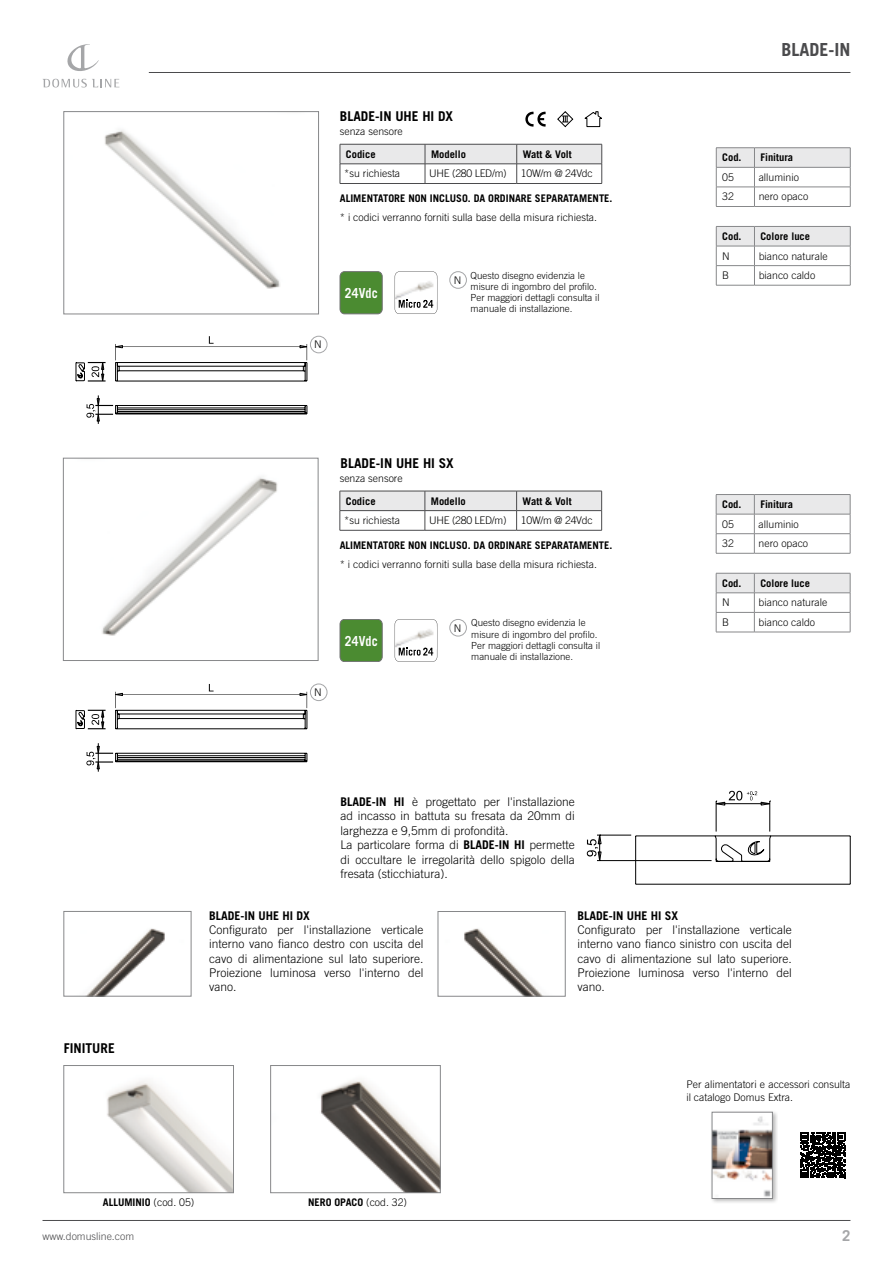
<style>
.page{position:relative;width:893px;height:1263px;background:#fff}
.page>*{position:absolute;margin:0;border:0;box-sizing:border-box;transform-origin:0 0}
.t1{font:700 18px "Trade Gothic LT Pro";color:#4b4b4d}
.t2{font:700 15px "Trade Gothic LT Pro";color:#a5a6a8}
.t3{font:700 13.8px "Trade Gothic LT Pro";letter-spacing:.015em;color:#fff;scale:.87 1}
.t4{font:700 13.5px "Trade Gothic LT Pro";color:#000}
.Nomi_prodotti{font:300 12px/14.2px "Trade Gothic LT Pro";color:#000;text-align:justify}
.t5{font:700 12px "Trade Gothic LT Pro";color:#000}
.N{font:300 10.5px/12.6px "Trade Gothic LT Pro";color:#000}
.t6{font:700 10.5px "Trade Gothic LT Pro";color:#000}
.N-2{font:300 10.5px "Trade Gothic LT Pro";letter-spacing:-.025em;color:#000}
.t7{font:300 10.5px "Trade Gothic LT Pro";color:#4b4b4d}
.t8{font:300 9.75px/11.2px "Trade Gothic LT Pro";color:#000}
.s1{font-weight:700}
.s2{font-weight:300}
</style>
<div class="page">
<hr style="left:43px;top:1220px;width:807px;height:1px;background:#4b4b4d">
<hr style="left:149px;top:72px;width:701px;height:1px;background:#4b4b4d">
<svg style="left:67px;top:44px;width:32px;height:27px"></svg>
<svg style="left:43px;top:79px;width:76px;height:8px"></svg>
<div style="left:711px;top:1111px;width:67px;height:93px;background:#000;opacity:.3"></div>
<img style="left:714px;top:1114px;width:57px;height:83px">
<div style="left:712px;top:1112px;width:61px;height:87px;border:1px solid #87888a"></div>
<svg style="left:584px;top:111px;width:18px;height:16px"></svg>
<svg style="left:557px;top:111px;width:16px;height:16px"></svg>
<svg style="left:525px;top:111px;width:21px;height:16px"></svg>
<img style="left:104px;top:130px;width:176px;height:159px">
<div style="left:64px;top:111px;width:255px;height:203px;border:1px solid #87888a"></div>
<svg style="left:395px;top:271px;width:42px;height:43px"></svg>
<div style="left:340px;top:272px;width:42px;height:42px;background:#4b8b31;border-radius:5px"></div>
<div style="left:340px;top:271px;width:42px;height:43px;border:1px solid #707172;border-radius:5px"></div>
<svg style="left:75px;top:336px;width:233px;height:88px"></svg>
<div style="left:310px;top:336px;width:17px;height:17px;border:1px solid #a5a6a8;border-radius:50%"></div>
<div style="left:450px;top:271px;width:17px;height:17px;border:1px solid #a5a6a8;border-radius:50%"></div>
<img style="left:107px;top:1081px;width:125px;height:110px">
<div style="left:64px;top:1065px;width:170px;height:128px;border:1px solid #87888a"></div>
<svg style="left:587px;top:791px;width:264px;height:94px"></svg>
<img style="left:320px;top:1081px;width:119px;height:110px">
<div style="left:270px;top:1065px;width:171px;height:128px;border:1px solid #87888a"></div>
<img style="left:102px;top:477px;width:176px;height:159px">
<div style="left:63px;top:458px;width:255px;height:203px;border:1px solid #87888a"></div>
<svg style="left:395px;top:619px;width:42px;height:43px"></svg>
<div style="left:340px;top:619px;width:42px;height:43px;background:#4b8b31;border-radius:5px"></div>
<div style="left:340px;top:619px;width:42px;height:43px;border:1px solid #707172;border-radius:5px"></div>
<svg style="left:75px;top:684px;width:233px;height:88px"></svg>
<div style="left:310px;top:684px;width:17px;height:17px;border:1px solid #a5a6a8;border-radius:50%"></div>
<div style="left:450px;top:619px;width:17px;height:17px;border:1px solid #a5a6a8;border-radius:50%"></div>
<img style="left:87px;top:928px;width:78px;height:66px">
<div style="left:64px;top:911px;width:127px;height:85px;border:1px solid #87888a"></div>
<img style="left:464px;top:928px;width:78px;height:66px">
<div style="left:438px;top:911px;width:127px;height:85px;border:1px solid #87888a"></div>
<svg style="left:800px;top:1132px;width:45px;height:46px"></svg>
<svg style="left:340px;top:144px;width:262px;height:39px"></svg>
<hr style="left:340px;top:183px;width:85px;height:1px;background:#4b4b4d">
<hr style="left:425px;top:183px;width:92px;height:1px;background:#4b4b4d">
<hr style="left:517px;top:183px;width:85px;height:1px;background:#4b4b4d">
<hr style="left:716px;top:147px;width:38px;height:1px;background:#87888a">
<hr style="left:754px;top:147px;width:96px;height:1px;background:#87888a">
<svg style="left:716px;top:148px;width:135px;height:58px"></svg>
<hr style="left:716px;top:206px;width:38px;height:1px;background:#87888a">
<hr style="left:754px;top:206px;width:96px;height:1px;background:#87888a">
<svg style="left:716px;top:226px;width:135px;height:59px"></svg>
<hr style="left:716px;top:285px;width:38px;height:1px;background:#87888a">
<hr style="left:754px;top:285px;width:96px;height:1px;background:#87888a">
<svg style="left:340px;top:491px;width:262px;height:39px"></svg>
<hr style="left:340px;top:530px;width:85px;height:1px;background:#4b4b4d">
<hr style="left:425px;top:530px;width:92px;height:1px;background:#4b4b4d">
<hr style="left:517px;top:530px;width:85px;height:1px;background:#4b4b4d">
<svg style="left:716px;top:494px;width:135px;height:59px"></svg>
<hr style="left:716px;top:553px;width:38px;height:1px;background:#87888a">
<hr style="left:754px;top:553px;width:96px;height:1px;background:#87888a">
<svg style="left:716px;top:573px;width:135px;height:59px"></svg>
<hr style="left:716px;top:632px;width:38px;height:1px;background:#87888a">
<hr style="left:754px;top:632px;width:96px;height:1px;background:#87888a">
<p class="t4" style="left:340px;top:108px;width:115px">BLADE-IN UHE HI DX</p>
<p class="N" style="left:340px;top:125px;width:64px">senza sensore</p>
<p class="t6" style="left:346px;top:148px;width:31px">Codice</p>
<p class="t6" style="left:431px;top:148px;width:37px">Modello</p>
<p class="t6" style="left:523px;top:148px;width:51px">Watt &amp; Volt</p>
<p class="N" style="left:344px;top:167px;width:57px">*su richiesta</p>
<p class="N-2" style="left:429px;top:167px;width:79px">UHE (280 LED/m)</p>
<p class="N-2" style="left:521px;top:167px;width:73px">10W/m @ 24Vdc</p>
<p class="t6" style="left:340px;top:192px;width:274px">ALIMENTATORE NON INCLUSO. DA ORDINARE SEPARATAMENTE.</p>
<p class="N" style="left:340px;top:211px;width:259px">* i codici verranno forniti sulla base della misura richiesta.</p>
<p class="N" style="left:314px;top:338px;width:9px">N</p>
<p class="t3" style="left:345px;top:284px;width:39px">24Vdc</p>
<p class="N" style="left:454px;top:274px;width:9px">N</p>
<p class="t8" style="left:471px;top:269px;width:128px">Questo disegno evidenzia le misure di ingombro del profilo.</p>
<p class="t8" style="left:471px;top:292px;width:130px">Per maggiori dettagli consulta il manuale di installazione.</p>
<p class="t1" style="left:781px;top:38px;width:71px">BLADE-IN</p>
<p class="t6" style="left:722px;top:151px;width:21px">Cod.</p>
<p class="t6" style="left:760px;top:151px;width:34px">Finitura</p>
<p class="N" style="left:722px;top:171px;width:13px">05</p>
<p class="N" style="left:759px;top:171px;width:42px">alluminio</p>
<p class="N" style="left:722px;top:190px;width:13px">32</p>
<p class="N" style="left:759px;top:190px;width:51px">nero opaco</p>
<p class="t6" style="left:722px;top:230px;width:21px">Cod.</p>
<p class="t6" style="left:760px;top:230px;width:51px">Colore luce</p>
<p class="N" style="left:722px;top:249px;width:9px">N</p>
<p class="N" style="left:759px;top:249px;width:70px">bianco naturale</p>
<p class="N" style="left:722px;top:269px;width:9px">B</p>
<p class="N" style="left:759px;top:269px;width:58px">bianco caldo</p>
<p class="N" style="left:314px;top:686px;width:9px">N</p>
<p class="t4" style="left:341px;top:455px;width:115px">BLADE-IN UHE HI SX</p>
<p class="N" style="left:340px;top:472px;width:64px">senza sensore</p>
<p class="t6" style="left:346px;top:494px;width:31px">Codice</p>
<p class="t6" style="left:431px;top:494px;width:37px">Modello</p>
<p class="t6" style="left:523px;top:494px;width:51px">Watt &amp; Volt</p>
<p class="N" style="left:344px;top:514px;width:57px">*su richiesta</p>
<p class="N-2" style="left:429px;top:514px;width:79px">UHE (280 LED/m)</p>
<p class="N-2" style="left:521px;top:514px;width:73px">10W/m @ 24Vdc</p>
<p class="t6" style="left:340px;top:539px;width:274px">ALIMENTATORE NON INCLUSO. DA ORDINARE SEPARATAMENTE.</p>
<p class="N" style="left:340px;top:558px;width:259px">* i codici verranno forniti sulla base della misura richiesta.</p>
<p class="t6" style="left:722px;top:498px;width:21px">Cod.</p>
<p class="t6" style="left:760px;top:498px;width:34px">Finitura</p>
<p class="N" style="left:722px;top:517px;width:13px">05</p>
<p class="N" style="left:759px;top:517px;width:42px">alluminio</p>
<p class="N" style="left:722px;top:537px;width:13px">32</p>
<p class="N" style="left:759px;top:537px;width:51px">nero opaco</p>
<p class="t6" style="left:722px;top:577px;width:21px">Cod.</p>
<p class="t6" style="left:760px;top:577px;width:51px">Colore luce</p>
<p class="N" style="left:722px;top:596px;width:9px">N</p>
<p class="N" style="left:759px;top:596px;width:70px">bianco naturale</p>
<p class="t3" style="left:345px;top:632px;width:39px">24Vdc</p>
<p class="N" style="left:454px;top:621px;width:9px">N</p>
<p class="t8" style="left:471px;top:617px;width:116px">Questo disegno evidenzia le</p>
<p class="N" style="left:722px;top:616px;width:9px">B</p>
<p class="N" style="left:759px;top:616px;width:58px">bianco caldo</p>
<p class="t8" style="left:471px;top:628px;width:128px">misure di ingombro del profilo.</p>
<p class="t8" style="left:471px;top:640px;width:130px">Per maggiori dettagli consulta il manuale di installazione.</p>
<p class="Nomi_prodotti" style="left:341px;top:794px;width:236px"><span class="s1">BLADE-IN HI</span> è progettato per l'installazione ad incasso in battuta su fresata da 20mm di larghezza e 9,5mm di profondità.</p>
<p class="Nomi_prodotti" style="left:341px;top:837px;width:236px">La particolare forma di <span class="s1">BLADE-IN HI</span> permette di occultare le irregolarità dello spigolo della fresata (sticchiatura).</p>
<p class="t4" style="left:64px;top:1040px;width:53px">FINITURE</p>
<p class="t5" style="left:209px;top:908px;width:102px">BLADE-IN UHE HI DX</p>
<p class="Nomi_prodotti" style="left:209px;top:923px;width:216px">Configurato per l'installazione verticale interno vano fianco destro con uscita del cavo di alimentazione sul lato superiore.<br>Proiezione luminosa verso l'interno del vano.</p>
<p class="t6" style="left:103px;top:1196px;width:93px">ALLUMINIO <span class="s2">(cod. 05)</span></p>
<p class="t6" style="left:308px;top:1196px;width:100px">NERO OPACO <span class="s2">(cod. 32)</span></p>
<p class="t5" style="left:578px;top:908px;width:102px">BLADE-IN UHE HI SX</p>
<p class="Nomi_prodotti" style="left:578px;top:923px;width:216px">Configurato per l'installazione verticale interno vano fianco sinistro con uscita del cavo di alimentazione sul lato superiore.<br>Proiezione luminosa verso l'interno del vano.</p>
<p class="N" style="left:686px;top:1078px;width:166px">Per alimentatori e accessori consulta il catalogo Domus Extra.</p>
<p class="t7" style="left:43px;top:1230px;width:93px">www.domusline.com</p>
<p class="t2" style="left:842px;top:1226px;width:10px">2</p>
</div>
